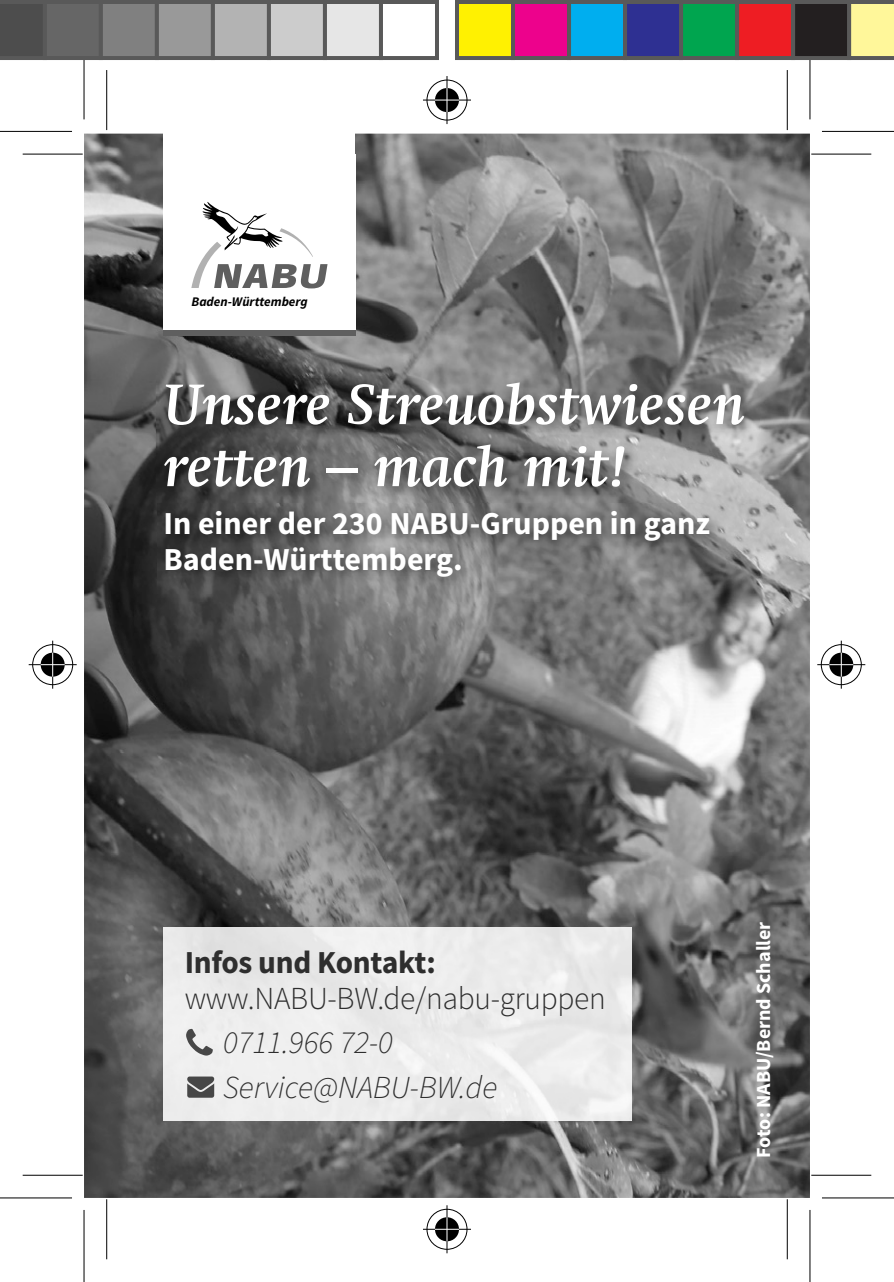
<style>
.page{position:relative;width:894px;height:1282px;background:#fff}
.page>*{position:absolute;margin:0;border:0;box-sizing:border-box;transform-origin:0 0}
.t1{font:italic 700 58px/62px "Swift Com";color:#fff}
.t2{font:700 32px/36px "Source Sans Pro";color:#fff}
.t3{font:italic 300 32px/44.4px "Source Sans Pro";color:#2e2e2e}
.t4{font:300 32px "Source Sans Pro";letter-spacing:-.01em;color:#2e2e2e}
.t5{font:700 32px "Source Sans Pro";letter-spacing:-.01em;color:#2e2e2e}
.t6{font:700 20px "Source Sans Pro";color:#fff}
.t7{font:italic 700 13.2px "Source Sans Pro";color:#000}
</style>
<div class="page">
<img style="left:84px;top:134px;width:726px;height:1063px">
<img style="left:163px;top:927px;width:469px;height:192px">
<svg style="left:187px;top:1076px;width:27px;height:21px"></svg>
<svg style="left:186px;top:1028px;width:27px;height:27px"></svg>
<img style="left:157px;top:375px;width:603px;height:128px">
<img style="left:158px;top:504px;width:567px;height:89px">
<div style="left:163px;top:131px;width:192px;height:205px;background:#fff"></div>
<svg style="left:191px;top:202px;width:136px;height:86px"></svg>
<div style="left:163px;top:331px;width:192px;height:5px;background:#5f5f5f"></div>
<svg style="left:23px;top:1175px;width:60px;height:1px"></svg>
<svg style="left:811px;top:1175px;width:60px;height:1px"></svg>
<svg style="left:107px;top:70px;width:1px;height:60px"></svg>
<svg style="left:107px;top:1199px;width:1px;height:59px"></svg>
<hr style="left:23px;top:153px;width:60px;height:2px;background:#000">
<hr style="left:811px;top:153px;width:60px;height:2px;background:#000">
<hr style="left:23px;top:1174px;width:60px;height:1px;background:#000">
<hr style="left:811px;top:1174px;width:60px;height:1px;background:#000">
<hr style="left:106px;top:70px;width:1px;height:60px;background:#000">
<hr style="left:106px;top:1198px;width:1px;height:60px;background:#000">
<hr style="left:786px;top:70px;width:2px;height:60px;background:#000">
<hr style="left:786px;top:1198px;width:2px;height:60px;background:#000">
<div style="left:0;top:129px;width:72px;height:5px;background:#f3f3f3"></div>
<div style="left:822px;top:129px;width:72px;height:5px;background:#f3f3f3"></div>
<div style="left:0;top:1195px;width:72px;height:5px;background:#8d8d8d"></div>
<div style="left:822px;top:1195px;width:72px;height:5px;background:#8d8d8d"></div>
<svg style="left:810px;top:60px;width:1px;height:59px"></svg>
<svg style="left:810px;top:1210px;width:1px;height:71px"></svg>
<hr style="left:0;top:131px;width:72px;height:1px;background:#000">
<hr style="left:822px;top:131px;width:72px;height:1px;background:#000">
<hr style="left:0;top:1196px;width:72px;height:2px;background:#000">
<hr style="left:822px;top:1196px;width:72px;height:2px;background:#000">
<hr style="left:83px;top:47px;width:2px;height:72px;background:#000">
<hr style="left:83px;top:1209px;width:2px;height:72px;background:#000">
<hr style="left:809px;top:47px;width:1px;height:72px;background:#000">
<hr style="left:809px;top:1209px;width:1px;height:72px;background:#000">
<div style="left:424px;top:77px;width:45px;height:45px;border:5px solid #fff;border-radius:50%"></div>
<div style="left:423px;top:97px;width:48px;height:5px;background:#fff"></div>
<div style="left:444px;top:76px;width:5px;height:48px;background:#fff"></div>
<div style="left:432px;top:85px;width:29px;height:29px;border:5px solid #fff;border-radius:50%"></div>
<div style="left:426px;top:79px;width:41px;height:41px;border:1px solid #000;border-radius:50%"></div>
<hr style="left:423px;top:99px;width:48px;height:2px;background:#000">
<hr style="left:446px;top:76px;width:2px;height:48px;background:#000">
<div style="left:435px;top:88px;width:24px;height:24px;background:#000;border-radius:50%"></div>
<hr style="left:435px;top:99px;width:24px;height:2px;background:#fff">
<hr style="left:446px;top:88px;width:2px;height:24px;background:#fff">
<div style="left:424px;top:1206px;width:45px;height:45px;border:5px solid #fff;border-radius:50%"></div>
<svg style="left:423px;top:1226px;width:48px;height:5px"></svg>
<div style="left:444px;top:1204px;width:5px;height:48px;background:#fff"></div>
<div style="left:432px;top:1214px;width:29px;height:29px;border:5px solid #fff;border-radius:50%"></div>
<div style="left:426px;top:1208px;width:41px;height:41px;border:1px solid #000;border-radius:50%"></div>
<hr style="left:423px;top:1228px;width:48px;height:1px;background:#000">
<hr style="left:446px;top:1204px;width:2px;height:48px;background:#000">
<svg style="left:435px;top:1216px;width:24px;height:24px"></svg>
<svg style="left:435px;top:1228px;width:24px;height:1px"></svg>
<hr style="left:446px;top:1216px;width:2px;height:24px;background:#fff">
<div style="left:30px;top:642px;width:45px;height:45px;border:5px solid #fff;border-radius:50%"></div>
<svg style="left:29px;top:662px;width:48px;height:5px"></svg>
<svg style="left:50px;top:640px;width:5px;height:48px"></svg>
<div style="left:38px;top:650px;width:29px;height:29px;border:5px solid #fff;border-radius:50%"></div>
<div style="left:32px;top:644px;width:41px;height:41px;border:1px solid #000;border-radius:50%"></div>
<hr style="left:29px;top:664px;width:48px;height:1px;background:#000">
<hr style="left:52px;top:640px;width:1px;height:48px;background:#000">
<svg style="left:41px;top:652px;width:24px;height:24px"></svg>
<div style="left:818px;top:642px;width:45px;height:45px;border:5px solid #fff;border-radius:50%"></div>
<svg style="left:817px;top:662px;width:48px;height:5px"></svg>
<div style="left:838px;top:640px;width:5px;height:48px;background:#fff"></div>
<div style="left:826px;top:650px;width:29px;height:29px;border:5px solid #fff;border-radius:50%"></div>
<div style="left:820px;top:644px;width:41px;height:41px;border:1px solid #000;border-radius:50%"></div>
<hr style="left:817px;top:664px;width:48px;height:1px;background:#000">
<hr style="left:840px;top:640px;width:2px;height:48px;background:#000">
<div style="left:829px;top:652px;width:24px;height:24px;background:#000;border-radius:50%"></div>
<svg style="left:829px;top:664px;width:24px;height:1px"></svg>
<hr style="left:840px;top:652px;width:2px;height:24px;background:#fff">
<svg style="left:0;top:0;width:43px;height:60px"></svg>
<div style="left:45px;top:2px;width:56px;height:56px;background:#666"></div>
<div style="left:43px;top:0;width:60px;height:60px;border:4px solid #595959"></div>
<div style="left:101px;top:2px;width:56px;height:56px;background:#808080"></div>
<div style="left:99px;top:0;width:60px;height:60px;border:4px solid #595959"></div>
<div style="left:157px;top:2px;width:56px;height:56px;background:#999"></div>
<div style="left:155px;top:0;width:60px;height:60px;border:4px solid #595959"></div>
<div style="left:213px;top:2px;width:56px;height:56px;background:#b3b3b3"></div>
<div style="left:211px;top:0;width:60px;height:60px;border:4px solid #595959"></div>
<div style="left:269px;top:2px;width:56px;height:56px;background:#ccc"></div>
<div style="left:267px;top:0;width:60px;height:60px;border:4px solid #595959"></div>
<div style="left:325px;top:2px;width:56px;height:56px;background:#e6e6e6"></div>
<div style="left:323px;top:0;width:60px;height:60px;border:4px solid #595959"></div>
<div style="left:379px;top:0;width:60px;height:60px;border:4px solid #595959"></div>
<div style="left:457px;top:2px;width:56px;height:56px;background:#fff101"></div>
<div style="left:455px;top:0;width:60px;height:60px;border:4px solid #595959"></div>
<div style="left:513px;top:2px;width:56px;height:56px;background:#ed028c"></div>
<div style="left:511px;top:0;width:60px;height:60px;border:4px solid #595959"></div>
<div style="left:569px;top:2px;width:56px;height:56px;background:#00aeef"></div>
<div style="left:567px;top:0;width:60px;height:60px;border:4px solid #595959"></div>
<div style="left:625px;top:2px;width:56px;height:56px;background:#2e3092"></div>
<div style="left:623px;top:0;width:60px;height:60px;border:4px solid #595959"></div>
<div style="left:681px;top:2px;width:56px;height:56px;background:#00a54f"></div>
<div style="left:679px;top:0;width:60px;height:60px;border:4px solid #595959"></div>
<div style="left:737px;top:2px;width:56px;height:56px;background:#ee1d23"></div>
<div style="left:735px;top:0;width:60px;height:60px;border:4px solid #595959"></div>
<div style="left:793px;top:2px;width:56px;height:56px;background:#231f20"></div>
<div style="left:791px;top:0;width:60px;height:60px;border:4px solid #595959"></div>
<svg style="left:847px;top:0;width:47px;height:60px"></svg>
<p class="t7" style="left:191px;top:293px;width:118px">Baden-Württemberg</p>
<h1 class="t1" style="left:163px;top:373px;width:583px">Unsere Streuobstwiesen retten – mach mit!</h1>
<p class="t2" style="left:163px;top:506px;width:548px">In einer der 230 NABU-Gruppen in ganz<br>Baden-Württemberg.</p>
<p class="t5" style="left:185px;top:941px;width:252px">Infos und Kontakt:</p>
<p class="t4" style="left:185px;top:978px;width:422px">www.NABU-BW.de/nabu-gruppen</p>
<p class="t3" style="left:223px;top:1021px;width:276px">0711.966 72-0<br>Service@NABU-BW.de</p>
<p class="t6" style="left:751px;top:1157px;width:238px;rotate:-90deg">Foto: NABU/Bernd Schaller</p>
</div>
